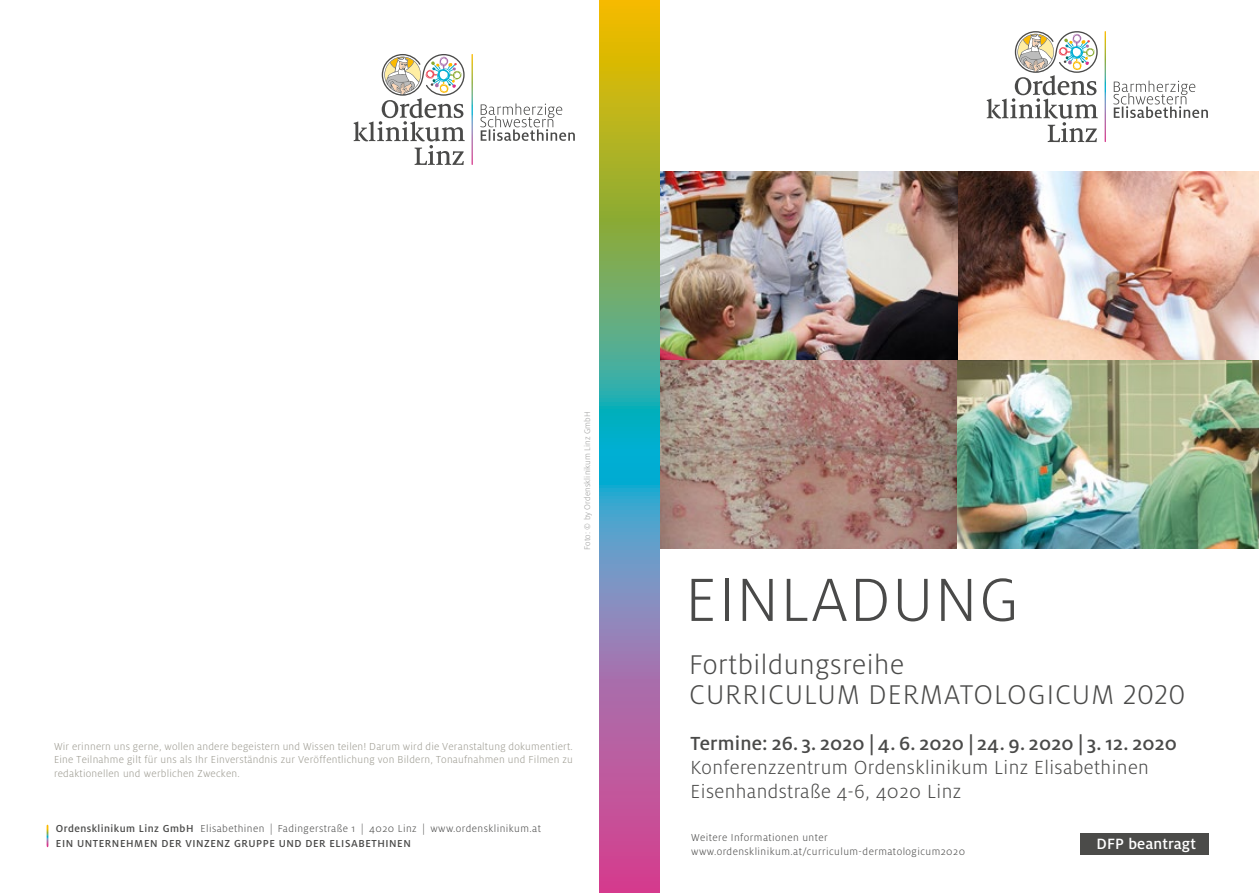
<style>
.page{position:relative;width:1259px;height:893px;background:#fff}
.page>*{position:absolute;margin:0;border:0;box-sizing:border-box;transform-origin:0 0}
.t1{font:300 67.5px "Milo OT";letter-spacing:.02em;color:#4a4a49}
.t2{font:300 30px/30px "Milo OT";letter-spacing:.02em;color:#4a4a49}
.t3{font:300 21px/24px "Milo OT";letter-spacing:.02em;color:#4a4a49}
.t4{font:500 21px "Milo OT";letter-spacing:.01em;color:#4a4a49}
.t5{font:500 16.5px "Milo OT";letter-spacing:.01em;color:#fff}
.t6{font:300 11.25px/13.5px "Milo OT";letter-spacing:.02em;color:#9d9b91;text-align:justify}
.t7{font:500 11.25px/14.4px "Milo OT";letter-spacing:.05em;color:#4a4a49}
.t8{font:300 11.25px/13.5px "Milo OT";letter-spacing:.04em;color:#4a4a49}
.t9{font:300 9px "Milo OT";letter-spacing:.01em;color:#9d9d9c}
.s1{font-weight:300}
</style>
<div class="page">
<img style="left:659px;top:360px;width:600px;height:189px">
<img style="left:659px;top:171px;width:600px;height:189px">
<svg style="left:354px;top:54px;width:111px;height:111px"></svg>
<svg style="left:471px;top:54px;width:2px;height:111px"></svg>
<svg style="left:480px;top:103px;width:95px;height:38px"></svg>
<svg style="left:600px;top:0;width:59px;height:893px"></svg>
<div style="left:1080px;top:833px;width:128px;height:22px;background:#4b4b49"></div>
<svg style="left:47px;top:825px;width:1px;height:21px"></svg>
<svg style="left:986px;top:31px;width:111px;height:111px"></svg>
<svg style="left:1104px;top:31px;width:2px;height:111px"></svg>
<svg style="left:1113px;top:81px;width:95px;height:37px"></svg>
<p class="t9" style="left:582px;top:550px;width:140px;rotate:-90deg">Foto: © by Ordensklinikum Linz GmbH</p>
<p class="t6" style="left:54px;top:740px;width:520px">Wir erinnern uns gerne, wollen andere begeistern und Wissen teilen! Darum wird die Veranstaltung dokumentiert.<br>Eine Teilnahme gilt für uns als Ihr Einverständnis zur Veröffentlichung von Bildern, Tonaufnahmen und Filmen zu redaktionellen und werblichen Zwecken.</p>
<p class="t7" style="left:56px;top:821px;width:486px">Ordensklinikum Linz GmbH <span class="s1">Elisabethinen | Fadingerstraße 1 | 4020 Linz | www.ordensklinikum.at<br></span>EIN UNTERNEHMEN DER VINZENZ GRUPPE UND DER ELISABETHINEN</p>
<h1 class="t1" style="left:685px;top:563px;width:336px">EINLADUNG</h1>
<h2 class="t2" style="left:689px;top:650px;width:498px">Fortbildungsreihe<br>CURRICULUM DERMATOLOGICUM 2020</h2>
<h3 class="t4" style="left:690px;top:732px;width:488px">Termine: 26. 3. 2020 | 4. 6. 2020 | 24. 9. 2020 | 3. 12. 2020</h3>
<h3 class="t3" style="left:690px;top:756px;width:460px">Konferenzzentrum Ordensklinikum Linz Elisabethinen<br>Eisenhandstraße 4-6, 4020 Linz</h3>
<p class="t8" style="left:691px;top:831px;width:275px">Weitere Informationen unter www.ordensklinikum.at/curriculum-dermatologicum2020</p>
<h3 class="t5" style="left:1096px;top:835px;width:101px">DFP beantragt</h3>
</div>
